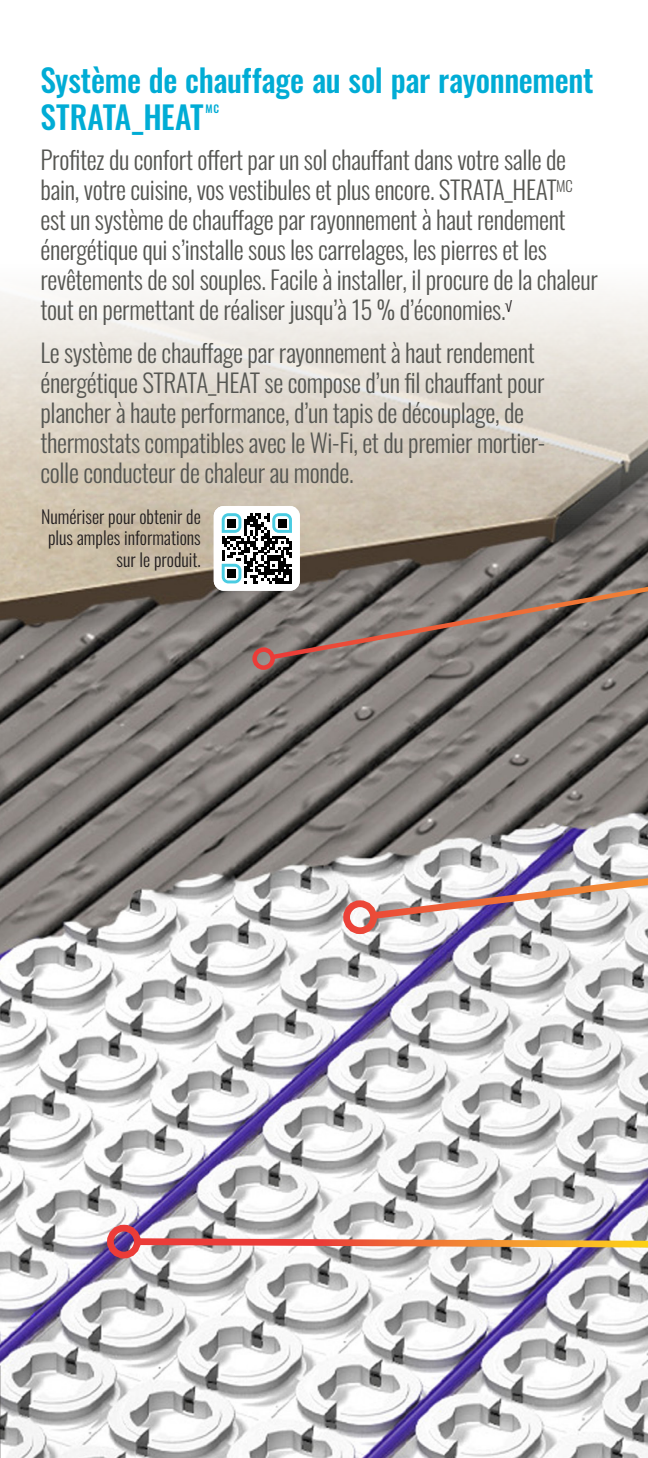
<style>
.page{position:relative;width:648px;height:1458px;background:#fff}
.page>*{position:absolute;margin:0;border:0;box-sizing:border-box;transform-origin:0 0}
.Bullet_Points{font:31.5px/37.8px "Oswald";letter-spacing:-.01em;color:#00acd5}
.t1{font:300 25.2px/29.9px "Oswald";letter-spacing:-.015em;color:#555652}
.t2{font:300 18px/21.6px "Oswald";color:#231f20;text-align:right}
.Bullet_Points-2{font:10.58px "Oswald";color:#00acd5}
</style>
<div class="page">
<img style="left:0;top:523px;width:648px;height:935px">
<svg style="left:0;top:291px;width:648px;height:232px;background:#e3ddd3"></svg>
<svg style="left:267px;top:456px;width:381px;height:206px;background:#91877d"></svg>
<div style="left:252px;top:647px;width:23px;height:23px;border:4px solid #fff;border-radius:50%"></div>
<svg style="left:366px;top:821px;width:282px;height:102px"></svg>
<div style="left:343px;top:900px;width:34px;height:34px;border:7px solid #fff;border-radius:50%"></div>
<svg style="left:131px;top:1235px;width:517px;height:16px"></svg>
<div style="left:107px;top:1225px;width:34px;height:33px;border:7px solid #fff;border-radius:50%"></div>
<svg style="left:214px;top:506px;width:86px;height:85px"></svg>
<div style="left:227px;top:519px;width:9px;height:8px;background:#000"></div>
<div style="left:278px;top:519px;width:8px;height:8px;background:#000"></div>
<div style="left:227px;top:569px;width:9px;height:9px;background:#000"></div>
<p class="Bullet_Points" style="left:40px;top:58px;width:555px">Système de chauffage au sol par rayonnement<br>STRATA_HEAT</p>
<p class="Bullet_Points-2" style="left:205px;top:99px;width:15px">MC</p>
<p class="t1" style="left:40px;top:143px;width:559px">Profitez du confort offert par un sol chauffant dans votre salle de bain, votre cuisine, vos vestibules et plus encore. STRATA_HEAT<sup>MC </sup>est un système de chauffage par rayonnement à haut rendement énergétique qui s’installe sous les carrelages, les pierres et les revêtements de sol souples. Facile à installer, il procure de la chaleur tout en permettant de réaliser jusqu’à 15 % d’économies.<sup>√</sup></p>
<p class="t1" style="left:40px;top:336px;width:506px">Le système de chauffage par rayonnement à haut rendement énergétique STRATA_HEAT se compose d’un fil chauffant pour plancher à haute performance, d’un tapis de découplage, de thermostats compatibles avec le Wi-Fi, et du premier mortier&shy;colle conducteur de chaleur au monde.</p>
<p class="t2" style="left:41px;top:504px;width:161px">Numériser pour obtenir de plus amples informations sur le produit.</p>
</div>
